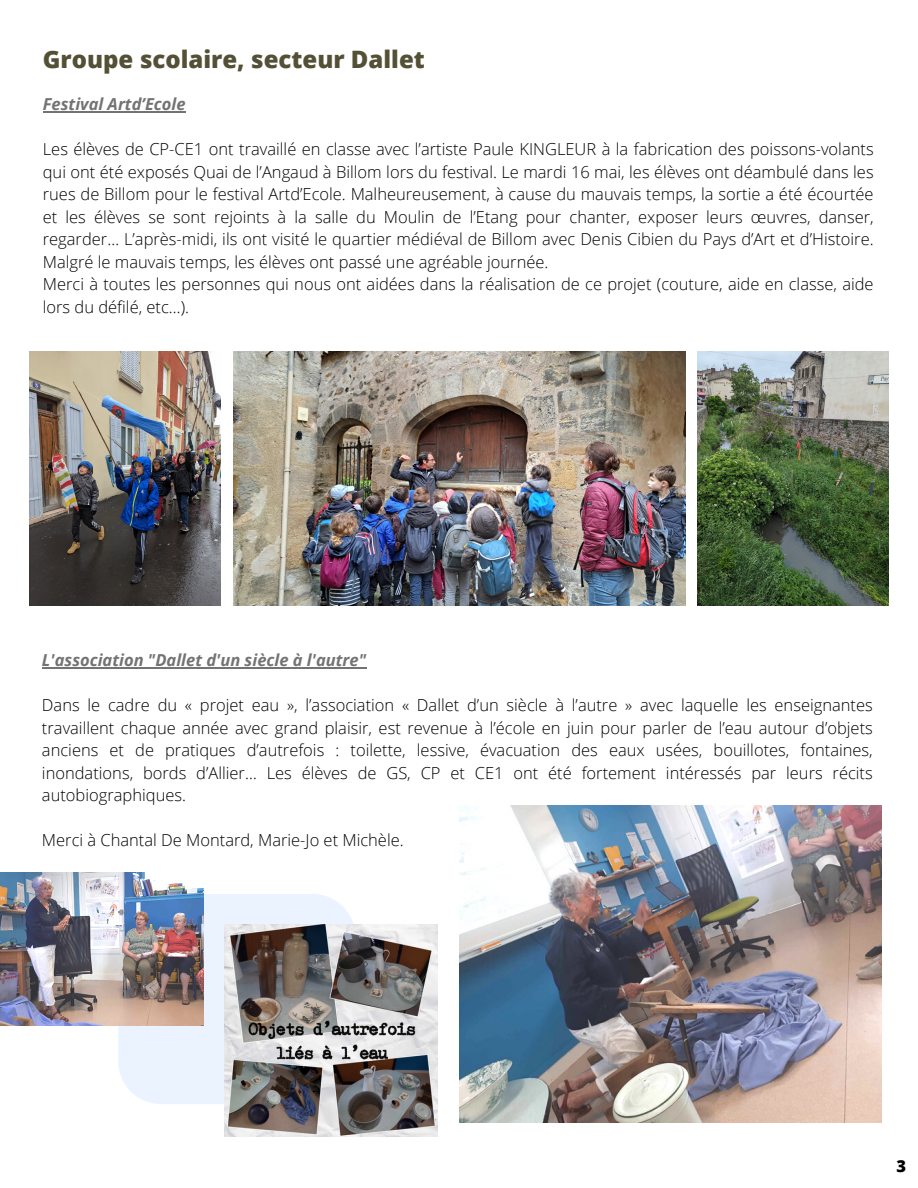
<style>
.page{position:relative;width:918px;height:1188px;background:#fff}
.page>*{position:absolute;margin:0;border:0;box-sizing:border-box;transform-origin:0 0}
.t1{font:800 24px "Open Sans";color:#535036}
.t2{font:300 16.5px/22.5px "Open Sans";color:#000;text-align:justify}
.t3{font:italic 700 16.5px "Open Sans";color:#737373}
.t4{font:800 16.5px "Open Sans";color:#000}
</style>
<div class="page">
<img style="left:233px;top:351px;width:452px;height:254px">
<img style="left:29px;top:351px;width:191px;height:254px">
<img style="left:697px;top:351px;width:192px;height:254px">
<div style="left:118px;top:894px;width:235px;height:210px;background:#eaf3ff"></div>
<img style="left:0;top:873px;width:204px;height:152px">
<img style="left:459px;top:805px;width:423px;height:317px">
<img style="left:225px;top:924px;width:213px;height:213px">
<hr style="left:43px;top:112px;width:143px;height:1px;background:#737373">
<hr style="left:42px;top:667px;width:324px;height:1px;background:#737373">
<p class="t1" style="left:43px;top:43px;width:384px">Groupe scolaire, secteur Dallet</p>
<p class="t3" style="left:43px;top:93px;width:144px">Festival Artd’Ecole</p>
<p class="t2" style="left:43px;top:138px;width:832px">Les élèves de CP-CE1 ont travaillé en classe avec l’artiste Paule KINGLEUR à la fabrication des poissons-volants qui ont été exposés Quai de l’Angaud à Billom lors du festival. Le mardi 16 mai, les élèves ont déambulé dans les rues de Billom pour le festival Artd’Ecole. Malheureusement, à cause du mauvais temps, la sortie a été écourtée et les élèves se sont rejoints à la salle du Moulin de l’Etang pour chanter, exposer leurs œuvres, danser, regarder… L’après-midi, ils ont visité le quartier médiéval de Billom avec Denis Cibien du Pays d’Art et d’Histoire.<br>Malgré le mauvais temps, les élèves ont passé une agréable journée.</p>
<p class="t2" style="left:43px;top:273px;width:832px">Merci à toutes les personnes qui nous ont aidées dans la réalisation de ce projet (couture, aide en classe, aide lors du défilé, etc…).</p>
<p class="t3" style="left:42px;top:649px;width:326px">L'association "Dallet d'un siècle à l'autre"</p>
<p class="t2" style="left:42px;top:693px;width:832px">Dans le cadre du « projet eau », l’association « Dallet d’un siècle à l’autre » avec laquelle les enseignantes travaillent chaque année avec grand plaisir, est revenue à l’école en juin pour parler de l’eau autour d’objets anciens et de pratiques d’autrefois : toilette, lessive, évacuation des eaux usées, bouillotes, fontaines, inondations, bords d’Allier… Les élèves de GS, CP et CE1 ont été fortement intéressés par leurs récits autobiographiques.</p>
<p class="t2" style="left:42px;top:828px;width:363px">Merci à Chantal De Montard, Marie-Jo et Michèle.</p>
<p class="t4" style="left:896px;top:1154px;width:11px">3</p>
</div>
